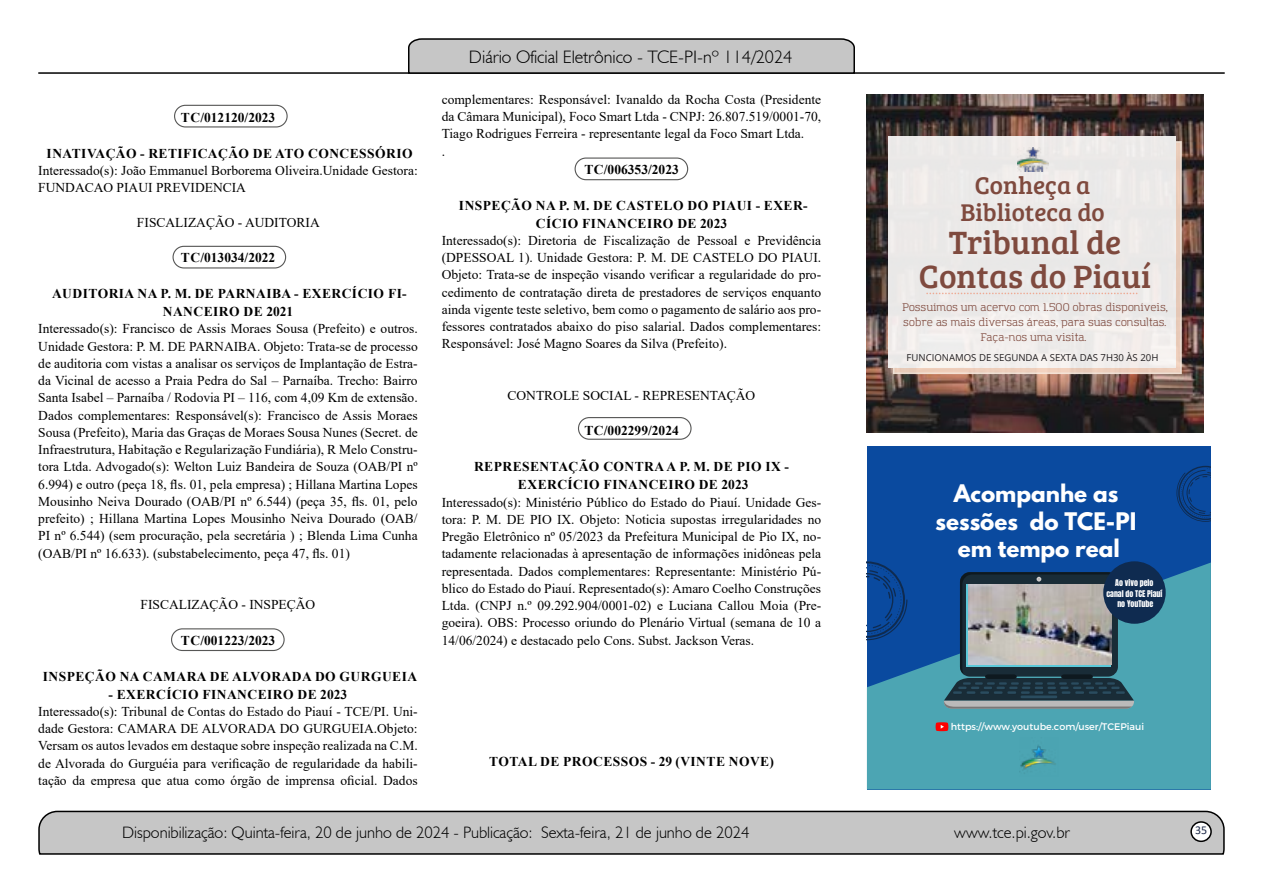
<style>
.page{position:relative;width:1263px;height:893px;background:#fff}
.page>*{position:absolute;margin:0;border:0;box-sizing:border-box;transform-origin:0 0}
.t1{font:33.3px/33.5px "Bree Serif";color:#7f4a3e;text-align:center}
.t2{font:25.05px/26.8px "Bree Serif";color:#7f4a3e;text-align:center}
.t3{font:700 21.45px/27.5px "League Spartan";color:#fff;text-align:center}
.t4{font:300 18px "Humanist 521 BT";color:#000}
.t5{font:300 16.5px "Humanist 521 BT";color:#000}
.t6{font:13.5px/17.2px "Times New Roman";color:#000;text-align:justify}
.t7{font:700 13.5px/18px "Times New Roman";letter-spacing:.035em;color:#000;text-align:center}
.t8{font:700 13.5px "Times New Roman";color:#000}
.t9{font:12px "Calibri";color:#212d4c}
.t10{font:10.8px/15px "Amazing Grotesk";color:#7f4a3e;text-align:center}
.t11{font:9.6px "Open Sans";color:#211e20}
.t12{font:9.6px "Montserrat";color:#fff}
.t13{font:7.8px/10.5px "Anton";color:#fff;text-align:center}
</style>
<div class="page">
<svg style="left:38px;top:810px;width:1187px;height:45px;background:#b9b9b9"></svg>
<div style="left:1191px;top:822px;width:20px;height:19px;background:#fff;border-radius:50%"></div>
<div style="left:1190px;top:821px;width:22px;height:21px;border:2px solid #000;border-radius:50%"></div>
<hr style="left:38px;top:72px;width:1187px;height:2px;background:#000">
<svg style="left:407px;top:38px;width:449px;height:36px;background:#b4b4b4"></svg>
<div style="left:174px;top:105px;width:114px;height:23px;border:1px solid #575756;border-radius:11px"></div>
<div style="left:172px;top:246px;width:114px;height:23px;border:1px solid #575756;border-radius:11px"></div>
<div style="left:171px;top:628px;width:114px;height:23px;border:1px solid #575756;border-radius:11px"></div>
<div style="left:574px;top:158px;width:114px;height:22px;border:1px solid #575756;border-radius:11px"></div>
<div style="left:578px;top:417px;width:113px;height:23px;border:1px solid #575756;border-radius:11px"></div>
<img style="left:866px;top:94px;width:338px;height:338px">
<svg style="left:893px;top:141px;width:289px;height:233px;background:#e9d0c0"></svg>
<div style="left:888px;top:136px;width:287px;height:232px;background:#eceae9"></div>
<svg style="left:926px;top:293px;width:211px;height:1px"></svg>
<img style="left:1017px;top:148px;width:31px;height:23px">
<div style="left:867px;top:446px;width:344px;height:343px;background:#0a4a9f"></div>
<svg style="left:867px;top:562px;width:344px;height:227px;fill:#4ca5b3"></svg>
<svg style="left:943px;top:572px;width:191px;height:137px;background:#335668"></svg>
<svg style="left:867px;top:561px;width:40px;height:79px"></svg>
<svg style="left:1176px;top:466px;width:35px;height:56px"></svg>
<img style="left:968px;top:585px;width:144px;height:80px">
<div style="left:1103px;top:561px;width:63px;height:63px;background:#0f2b50;border-radius:50%"></div>
<img style="left:1019px;top:737px;width:39px;height:39px">
<svg style="left:935px;top:722px;width:13px;height:9px"></svg>
<p class="t8" style="left:181px;top:107px;width:96px">TC/012120/2023</p>
<p class="t7" style="left:47px;top:144px;width:367px">INATIVAÇÃO - RETIFICAÇÃO DE ATO CONCESSÓRIO</p>
<p class="t6" style="left:38px;top:161px;width:381px">Interessado(s): João Emmanuel Borborema Oliveira.Unidade Gestora:<br>FUNDACAO PIAUI PREVIDENCIA</p>
<p class="t6" style="left:137px;top:213px;width:184px">FISCALIZAÇÃO - AUDITORIA</p>
<p class="t8" style="left:181px;top:248px;width:96px">TC/013034/2022</p>
<p class="t7" style="left:52px;top:284px;width:356px">AUDITORIA NA P. M. DE PARNAIBA - EXERCÍCIO FI-<br>NANCEIRO DE 2021</p>
<p class="t6" style="left:38px;top:320px;width:381px">Interessado(s): Francisco de Assis Moraes Sousa (Prefeito) e outros.<br>Unidade Gestora: P. M. DE PARNAIBA. Objeto: Trata-se de processo de auditoria com vistas a analisar os serviços de Implantação de Estra&shy;da Vicinal de acesso a Praia Pedra do Sal – Parnaíba. Trecho: Bairro Santa Isabel – Parnaíba / Rodovia PI – 116, com 4,09 Km de extensão.<br>Dados complementares: Responsável(s): Francisco de Assis Moraes Sousa (Prefeito), Maria das Graças de Moraes Sousa Nunes (Secret. de Infraestrutura, Habitação e Regularização Fundiária), R Melo Constru&shy;tora Ltda. Advogado(s): Welton Luiz Bandeira de Souza (OAB/PI nº 6.994) e outro (peça 18, fls. 01, pela empresa) ; Hillana Martina Lopes Mousinho Neiva Dourado (OAB/PI nº 6.544) (peça 35, fls. 01, pelo prefeito) ; Hillana Martina Lopes Mousinho Neiva Dourado (OAB/ PI nº 6.544) (sem procuração, pela secretária ) ; Blenda Lima Cunha (OAB/PI nº 16.633). (substabelecimento, peça 47, fls. 01)</p>
<p class="t6" style="left:141px;top:596px;width:176px">FISCALIZAÇÃO - INSPEÇÃO</p>
<p class="t8" style="left:181px;top:630px;width:96px">TC/001223/2023</p>
<p class="t7" style="left:43px;top:667px;width:376px">INSPEÇÃO NA CAMARA DE ALVORADA DO GURGUEIA</p>
<p class="t7" style="left:109px;top:685px;width:240px">- EXERCÍCIO FINANCEIRO DE 2023</p>
<p class="t6" style="left:38px;top:702px;width:381px">Interessado(s): Tribunal de Contas do Estado do Piauí - TCE/PI. Uni&shy;dade Gestora: CAMARA DE ALVORADA DO GURGUEIA.Objeto:<br>Versam os autos levados em destaque sobre inspeção realizada na C.M. de Alvorada do Gurguéia para verificação de regularidade da habili&shy;tação da empresa que atua como órgão de imprensa oficial. Dados</p>
<h3 class="t4" style="left:469px;top:46px;width:325px">Diário Oficial Eletrônico - TCE-PI-nº 114/2024</h3>
<p class="t6" style="left:442px;top:90px;width:381px;text-align:left">complementares: Responsável: Ivanaldo da Rocha Costa (Presidente da Câmara Municipal), Foco Smart Ltda - CNPJ: 26.807.519/0001-70, Tiago Rodrigues Ferreira - representante legal da Foco Smart Ltda.<br>.</p>
<p class="t8" style="left:584px;top:159px;width:96px">TC/006353/2023</p>
<p class="t7" style="left:459px;top:196px;width:350px">INSPEÇÃO NA P. M. DE CASTELO DO PIAUI - EXER-<br>CÍCIO FINANCEIRO DE 2023</p>
<p class="t6" style="left:442px;top:231px;width:381px">Interessado(s): Diretoria de Fiscalização de Pessoal e Previdência (DPESSOAL 1). Unidade Gestora: P. M. DE CASTELO DO PIAUI.<br>Objeto: Trata-se de inspeção visando verificar a regularidade do pro&shy;cedimento de contratação direta de prestadores de serviços enquanto ainda vigente teste seletivo, bem como o pagamento de salário aos pro&shy;fessores contratados abaixo do piso salarial. Dados complementares:<br>Responsável: José Magno Soares da Silva (Prefeito).</p>
<p class="t6" style="left:508px;top:387px;width:249px">CONTROLE SOCIAL - REPRESENTAÇÃO</p>
<p class="t8" style="left:584px;top:421px;width:96px">TC/002299/2024</p>
<p class="t7" style="left:474px;top:457px;width:316px">REPRESENTAÇÃO CONTRA A P. M. DE PIO IX -<br>EXERCÍCIO FINANCEIRO DE 2023</p>
<p class="t6" style="left:442px;top:493px;width:381px">Interessado(s): Ministério Público do Estado do Piauí. Unidade Ges&shy;tora: P. M. DE PIO IX. Objeto: Noticia supostas irregularidades no Pregão Eletrônico nº 05/2023 da Prefeitura Municipal de Pio IX, no&shy;tadamente relacionadas à apresentação de informações inidôneas pela representada. Dados complementares: Representante: Ministério Pú&shy;blico do Estado do Piauí. Representado(s): Amaro Coelho Construções Ltda. (CNPJ n.º 09.292.904/0001-02) e Luciana Callou Moia (Pre&shy;goeira). OBS: Processo oriundo do Plenário Virtual (semana de 10 a 14/06/2024) e destacado pelo Cons. Subst. Jackson Veras.</p>
<p class="t7" style="left:489px;top:752px;width:286px">TOTAL DE PROCESSOS - 29 (VINTE NOVE)</p>
<h2 class="t2" style="left:960px;top:171px;width:146px">Conheça a<br>Biblioteca do</h2>
<h1 class="t1" style="left:919px;top:224px;width:234px">Tribunal de<br>Contas do Piauí</h1>
<p class="t10" style="left:902px;top:300px;width:267px">Possuímos um acervo com 1.500 obras disponíveis, sobre as mais diversas áreas, para suas consultas.<br>Faça-nos uma visita.</p>
<p class="t11" style="left:906px;top:351px;width:253px">FUNCIONAMOS DE SEGUNDA A SEXTA DAS 7H30 ÀS 20H</p>
<h3 class="t3" style="left:936px;top:479px;width:202px">Acompanhe as sessões do TCE-PI em tempo real</h3>
<p class="t13" style="left:1106px;top:578px;width:58px">Ao vivo pelo canal do TCE Piauí no YouTube</p>
<p class="t12" style="left:951px;top:721px;width:195px">https://www.youtube.com/user/TCEPiaui</p>
<p class="t5" style="left:122px;top:822px;width:629px">Disponibilização: Quinta-feira, 20 de junho de 2024 - Publicação: Sexta-feira, 21 de junho de 2024</p>
<p class="t5" style="left:954px;top:822px;width:117px">www.tce.pi.gov.br</p>
<p class="t9" style="left:1195px;top:821px;width:14px">35</p>
</div>
